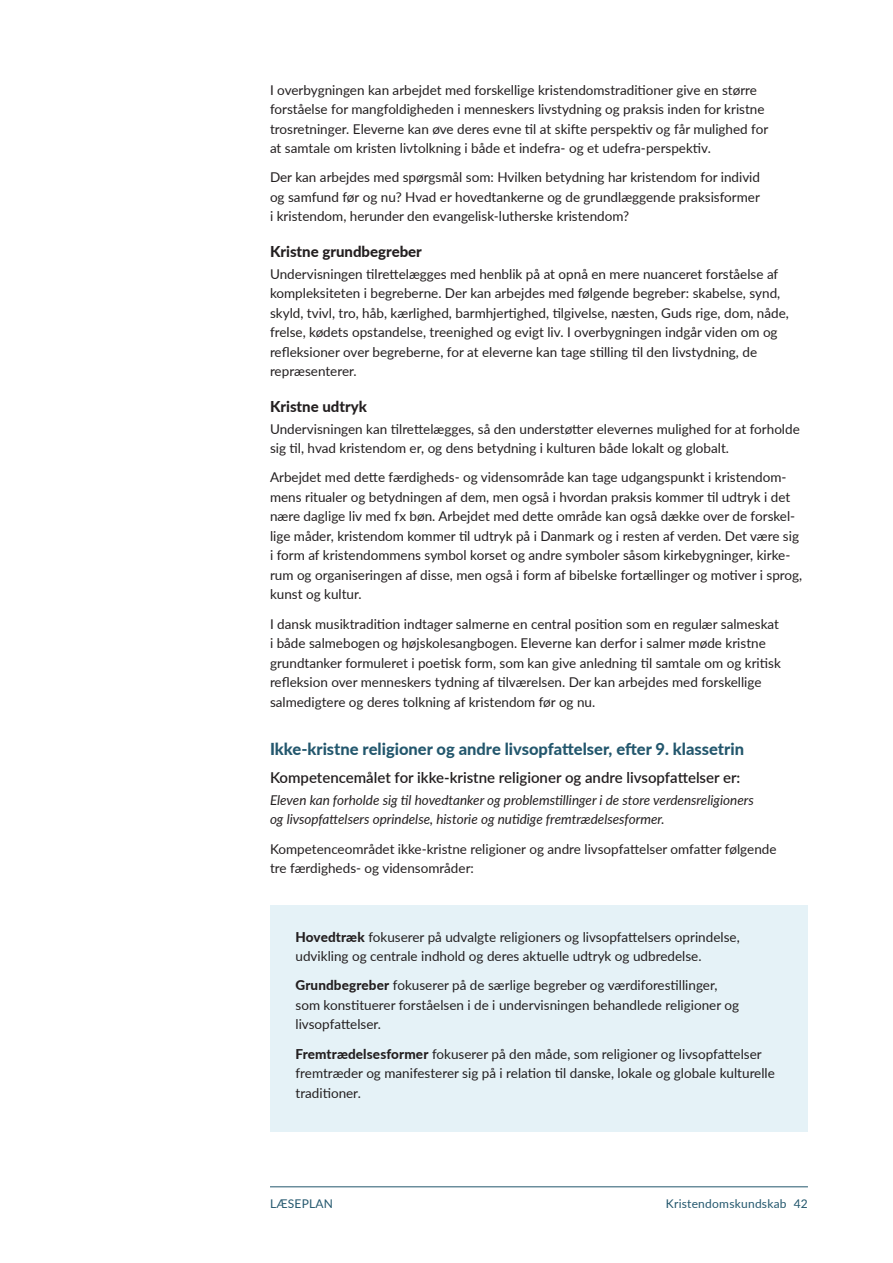
<style>
.page{position:relative;width:893px;height:1263px;background:#fff}
.page>*{position:absolute;margin:0;border:0;box-sizing:border-box;transform-origin:0 0}
._08_blå_mellemrubrik{font:800 16.5px "Lato";color:#23576d}
._08_mellemrubrik_4{font:600 15px "Lato";color:#231f20}
._08_mellemrubrik_3{font:800 15px "Lato";color:#231f20}
._04_Brødtekst_9_13{font:13.5px/19.5px "Lato";color:#231f20}
._07_Boks_brød{font:13.5px/19.5px "Lato";color:#231f20}
._04_Brødtekst_9_13-2{font:italic 13.5px/19.5px "Lato";color:#231f20}
.t1{font:12px "Lato";letter-spacing:.02em;color:#23576d}
.s1{font-weight:800}
</style>
<div class="page">
<div style="left:270px;top:905px;width:538px;height:226px;background:#e5f2f7"></div>
<hr style="left:270px;top:1186px;width:538px;height:1px;background:#23576d">
<p class="_04_Brødtekst_9_13" style="left:270px;top:79px;width:500px">I overbygningen kan arbejdet med forskellige kristendomstraditioner give en større forståelse for mangfoldigheden i menneskers livstydning og praksis inden for kristne trosretninger. Eleverne kan øve deres evne til at skifte perspektiv og får mulighed for at samtale om kristen livtolkning i både et indefra- og et udefra-perspektiv.</p>
<p class="_04_Brødtekst_9_13" style="left:270px;top:167px;width:492px;text-align:justify">Der kan arbejdes med spørgsmål som: Hvilken betydning har kristendom for individ og samfund før og nu? Hvad er hovedtankerne og de grundlæggende praksisformer i kristendom, herunder den evangelisk-lutherske kristendom?</p>
<p class="_08_mellemrubrik_3" style="left:270px;top:240px;width:153px">Kristne grundbegreber</p>
<p class="_04_Brødtekst_9_13" style="left:270px;top:263px;width:520px">Undervisningen tilrettelægges med henblik på at opnå en mere nuanceret forståelse af kompleksiteten i begreberne. Der kan arbejdes med følgende begreber: skabelse, synd, skyld, tvivl, tro, håb, kærlighed, barmhjertighed, tilgivelse, næsten, Guds rige, dom, nåde, frelse, kødets opstandelse, treenighed og evigt liv. I overbygningen indgår viden om og refleksioner over begreberne, for at eleverne kan tage stilling til den livstydning, de repræsenterer.</p>
<p class="_08_mellemrubrik_3" style="left:270px;top:395px;width:98px">Kristne udtryk</p>
<p class="_04_Brødtekst_9_13" style="left:270px;top:418px;width:531px">Undervisningen kan tilrettelægges, så den understøtter elevernes mulighed for at forholde sig til, hvad kristendom er, og dens betydning i kulturen både lokalt og globalt.</p>
<p class="_04_Brødtekst_9_13" style="left:270px;top:467px;width:534px">Arbejdet med dette færdigheds- og vidensområde kan tage udgangspunkt i kristendom&shy;mens ritualer og betydningen af dem, men også i hvordan praksis kommer til udtryk i det nære daglige liv med fx bøn. Arbejdet med dette område kan også dække over de forskel&shy;lige måder, kristendom kommer til udtryk på i Danmark og i resten af verden. Det være sig i form af kristendommens symbol korset og andre symboler såsom kirkebygninger, kirke&shy;rum og organiseringen af disse, men også i form af bibelske fortællinger og motiver i sprog, kunst og kultur.</p>
<p class="_04_Brødtekst_9_13" style="left:270px;top:613px;width:512px">I dansk musiktradition indtager salmerne en central position som en regulær salmeskat i både salmebogen og højskolesangbogen. Eleverne kan derfor i salmer møde kristne grundtanker formuleret i poetisk form, som kan give anledning til samtale om og kritisk refleksion over menneskers tydning af tilværelsen. Der kan arbejdes med forskellige salmedigtere og deres tolkning af kristendom før og nu.</p>
<p class="_08_blå_mellemrubrik" style="left:270px;top:737px;width:475px">Ikke-kristne religioner og andre livsopfattelser, efter 9. klassetrin</p>
<p class="_08_mellemrubrik_4" style="left:270px;top:767px;width:472px">Kompetencemålet for ikke-kristne religioner og andre livsopfattelser er:</p>
<p class="_04_Brødtekst_9_13-2" style="left:270px;top:790px;width:485px">Eleven kan forholde sig til hovedtanker og problemstillinger i de store verdensreligioners og livsopfattelsers oprindelse, historie og nutidige fremtrædelsesformer.</p>
<p class="_04_Brødtekst_9_13" style="left:270px;top:838px;width:508px">Kompetenceområdet ikke-kristne religioner og andre livsopfattelser omfatter følgende tre færdigheds- og vidensområder:</p>
<p class="_07_Boks_brød" style="left:296px;top:926px;width:446px"><span class="s1">Hovedtræk</span> fokuserer på udvalgte religioners og livsopfattelsers oprindelse, udvikling og centrale indhold og deres aktuelle udtryk og udbredelse.</p>
<p class="_07_Boks_brød" style="left:296px;top:975px;width:445px"><span class="s1">Grundbegreber</span> fokuserer på de særlige begreber og værdiforestillinger, som konstituerer forståelsen i de i undervisningen behandlede religioner og livsopfattelser.</p>
<p class="_07_Boks_brød" style="left:296px;top:1043px;width:481px"><span class="s1">Fremtrædelsesformer</span> fokuserer på den måde, som religioner og livsopfattelser fremtræder og manifesterer sig på i relation til danske, lokale og globale kulturelle traditioner.</p>
<p class="t1" style="left:270px;top:1195px;width:65px">LÆSEPLAN</p>
<p class="t1" style="left:666px;top:1195px;width:144px">Kristendomskundskab 42</p>
</div>
